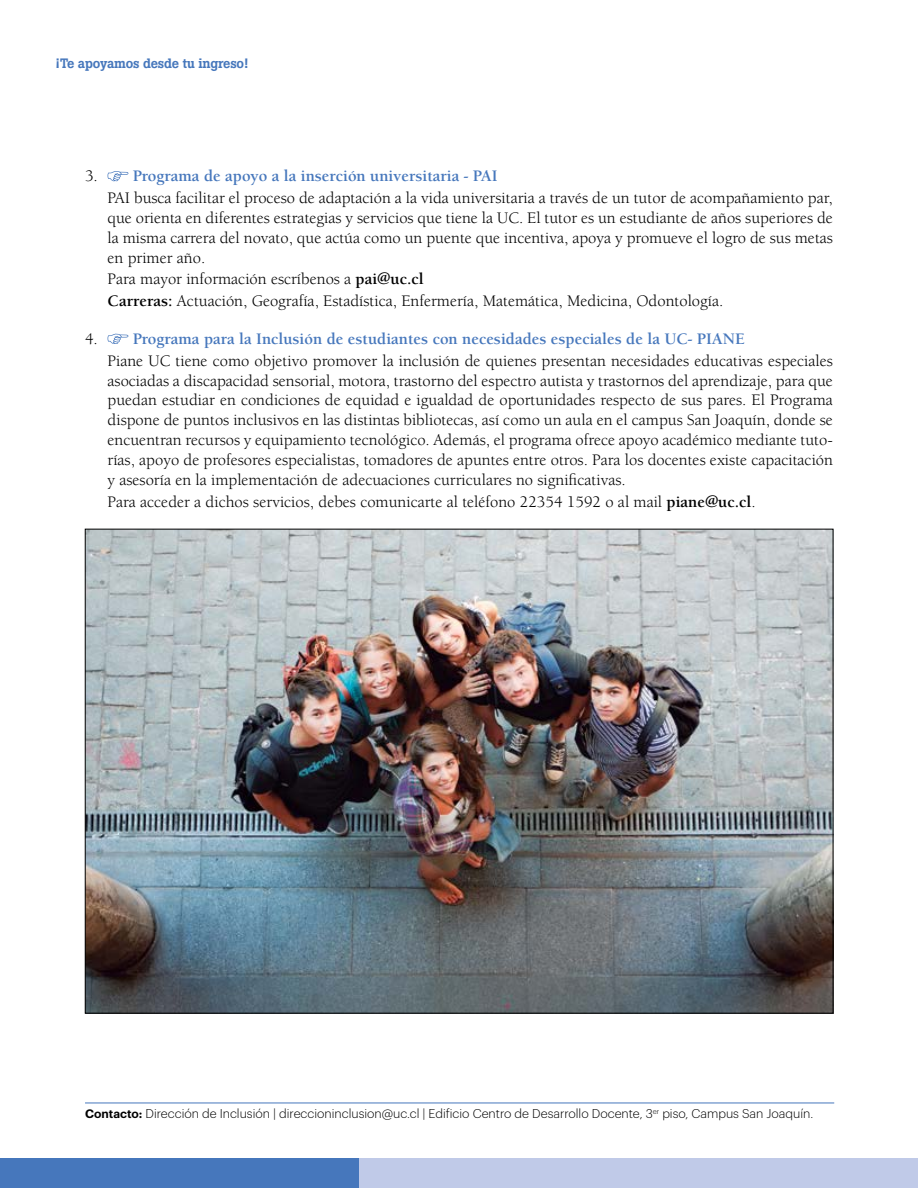
<style>
.page{position:relative;width:918px;height:1188px;background:#fff}
.page>*{position:absolute;margin:0;border:0;box-sizing:border-box;transform-origin:0 0}
.t1{font:16.5px/19.8px "Berkeley";color:#000}
.t2{font:500 13.5px "Boton";letter-spacing:-.015em;color:#4677bc}
.t3{font:300 12.45px "Graphik";color:#000}
.s1{font-weight:700;color:#4677bc}
.s2{font-weight:700}
.s3{font-weight:600;font-size:12px}
</style>
<div class="page">
<div style="left:272px;top:1158px;width:646px;height:30px;background:#c0cae8"></div>
<div style="left:0;top:1158px;width:359px;height:30px;background:#4677bc"></div>
<svg style="left:108px;top:171px;width:20px;height:10px"></svg>
<svg style="left:108px;top:334px;width:20px;height:10px"></svg>
<hr style="left:85px;top:1103px;width:749px;height:1px;background:#4677bc">
<img style="left:87px;top:531px;width:744px;height:480px">
<p class="t2" style="left:56px;top:56px;width:194px">¡Te apoyamos desde tu ingreso!</p>
<p class="t1" style="left:108px;top:165px;width:727px;line-height:21.9px;text-indent:-23px">3. <span class="s1">Programa de apoyo a la inserción universitaria - PAI<br></span>PAI busca facilitar el proceso de adaptación a la vida universitaria a través de un tutor de acompañamiento par,</p>
<p class="t1" style="left:108px;top:208px;width:727px;text-align:justify">que orienta en diferentes estrategias y servicios que tiene la UC. El tutor es un estudiante de años superiores de la misma carrera del novato, que actúa como un puente que incentiva, apoya y promueve el logro de sus metas en primer año.</p>
<p class="t1" style="left:108px;top:269px;width:617px;line-height:21.9px">Para mayor información escríbenos a <span class="s2">pai@uc.cl<br>Carreras:</span> Actuación, Geografía, Estadística, Enfermería, Matemática, Medicina, Odontología.</p>
<p class="t1" style="left:108px;top:328px;width:727px;line-height:21.9px;text-indent:-23px">4. <span class="s1">Programa para la Inclusión de estudiantes con necesidades especiales de la UC- PIANE<br></span>Piane UC tiene como objetivo promover la inclusión de quienes presentan necesidades educativas especiales</p>
<p class="t1" style="left:108px;top:371px;width:727px;text-align:justify">asociadas a discapacidad sensorial, motora, trastorno del espectro autista y trastornos del aprendizaje, para que puedan estudiar en condiciones de equidad e igualdad de oportunidades respecto de sus pares. El Programa dispone de puntos inclusivos en las distintas bibliotecas, así como un aula en el campus San Joaquín, donde se encuentran recursos y equipamiento tecnológico. Además, el programa ofrece apoyo académico mediante tuto&shy;rías, apoyo de profesores especialistas, tomadores de apuntes entre otros. Para los docentes existe capacitación y asesoría en la implementación de adecuaciones curriculares no significativas.</p>
<p class="t1" style="left:108px;top:492px;width:650px">Para acceder a dichos servicios, debes comunicarte al teléfono 22354 1592 o al mail <span class="s2">piane@uc.cl</span>.</p>
<p class="t3" style="left:85px;top:1104px;width:730px"><span class="s3">Contacto:</span> Dirección de Inclusión | direccioninclusion@uc.cl | Edificio Centro de Desarrollo Docente, 3<sup>er</sup> piso, Campus San Joaquín.</p>
</div>
